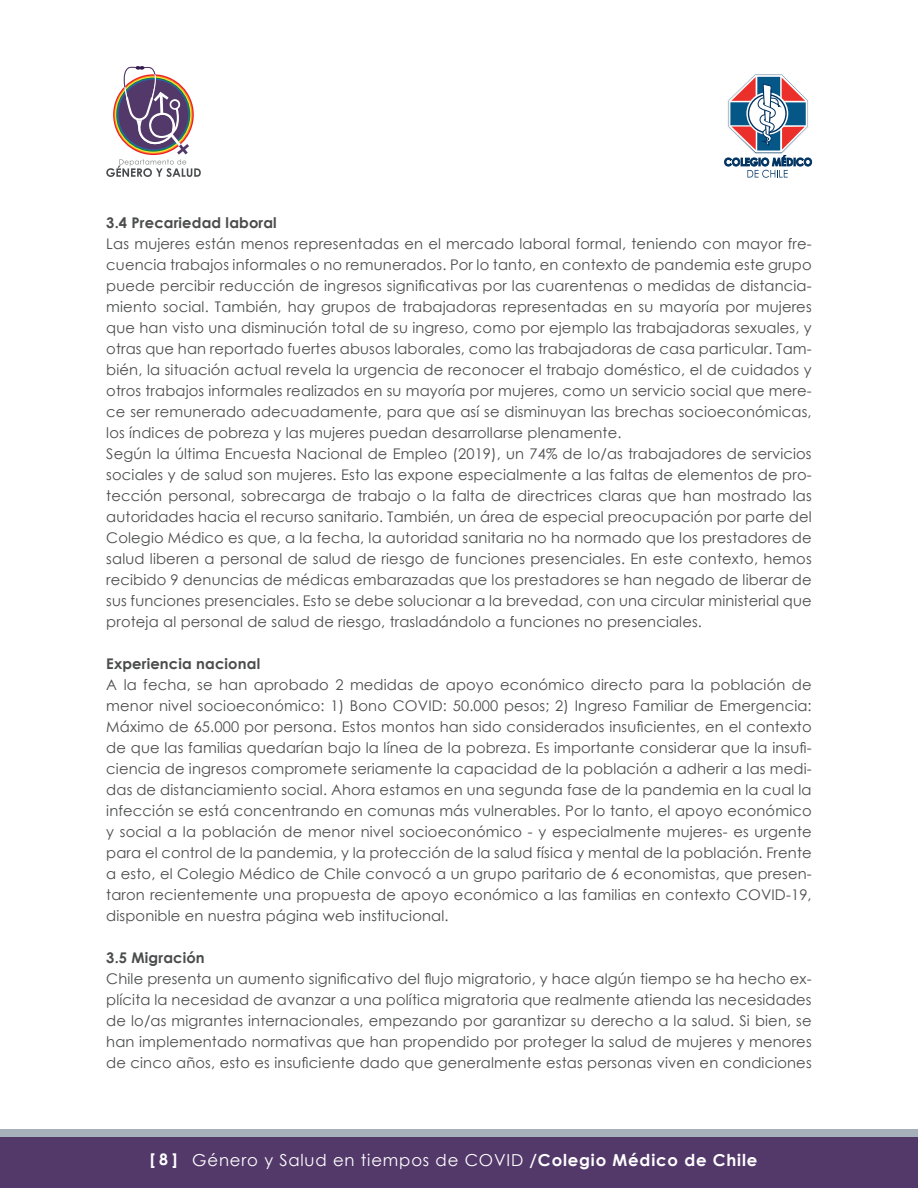
<style>
.page{position:relative;width:918px;height:1188px;background:#fff}
.page>*{position:absolute;margin:0;border:0;box-sizing:border-box;transform-origin:0 0}
.t1{font:16.5px "Century Gothic";letter-spacing:.05em;color:#fff}
.Estilo_de_párrafo_1{font:14.7px/21px "Century Gothic";letter-spacing:.01em;color:#4b4c4d;text-align:justify}
.Estilo_de_párrafo_1-2{font:700 14.7px "Century Gothic";letter-spacing:.01em;color:#4b4c4d}
.s1{font-weight:700;font-size:15.9px}
.s2{font-weight:700}
</style>
<div class="page">
<div style="left:0;top:1130px;width:918px;height:13px;background:#a5b0bb"></div>
<div style="left:0;top:1137px;width:918px;height:51px;background:#53386a"></div>
<svg style="left:724px;top:74px;width:88px;height:104px"></svg>
<svg style="left:106px;top:66px;width:95px;height:111px"></svg>
<p class="Estilo_de_párrafo_1-2" style="left:106px;top:212px;width:172px">3.4 Precariedad laboral</p>
<p class="Estilo_de_párrafo_1" style="left:106px;top:233px;width:707px">Las mujeres están menos representadas en el mercado laboral formal, teniendo con mayor fre&shy;cuencia trabajos informales o no remunerados. Por lo tanto, en contexto de pandemia este grupo puede percibir reducción de ingresos significativas por las cuarentenas o medidas de distancia&shy;miento social. También, hay grupos de trabajadoras representadas en su mayoría por mujeres que han visto una disminución total de su ingreso, como por ejemplo las trabajadoras sexuales, y otras que han reportado fuertes abusos laborales, como las trabajadoras de casa particular. Tam&shy;bién, la situación actual revela la urgencia de reconocer el trabajo doméstico, el de cuidados y otros trabajos informales realizados en su mayoría por mujeres, como un servicio social que mere&shy;ce ser remunerado adecuadamente, para que así se disminuyan las brechas socioeconómicas, los índices de pobreza y las mujeres puedan desarrollarse plenamente.</p>
<p class="Estilo_de_párrafo_1" style="left:106px;top:443px;width:707px">Según la última Encuesta Nacional de Empleo (2019), un 74% de lo/as trabajadores de servicios sociales y de salud son mujeres. Esto las expone especialmente a las faltas de elementos de pro&shy;tección personal, sobrecarga de trabajo o la falta de directrices claras que han mostrado las autoridades hacia el recurso sanitario. También, un área de especial preocupación por parte del Colegio Médico es que, a la fecha, la autoridad sanitaria no ha normado que los prestadores de salud liberen a personal de salud de riesgo de funciones presenciales. En este contexto, hemos recibido 9 denuncias de médicas embarazadas que los prestadores se han negado de liberar de sus funciones presenciales. Esto se debe solucionar a la brevedad, con una circular ministerial que proteja al personal de salud de riesgo, trasladándolo a funciones no presenciales.</p>
<p class="Estilo_de_párrafo_1-2" style="left:106px;top:653px;width:155px">Experiencia nacional</p>
<p class="Estilo_de_párrafo_1" style="left:106px;top:674px;width:707px">A la fecha, se han aprobado 2 medidas de apoyo económico directo para la población de menor nivel socioeconómico: 1) Bono COVID: 50.000 pesos; 2) Ingreso Familiar de Emergencia:<br>Máximo de 65.000 por persona. Estos montos han sido considerados insuficientes, en el contexto de que las familias quedarían bajo la línea de la pobreza. Es importante considerar que la insufi&shy;ciencia de ingresos compromete seriamente la capacidad de la población a adherir a las medi&shy;das de distanciamiento social. Ahora estamos en una segunda fase de la pandemia en la cual la infección se está concentrando en comunas más vulnerables. Por lo tanto, el apoyo económico y social a la población de menor nivel socioeconómico - y especialmente mujeres- es urgente para el control de la pandemia, y la protección de la salud física y mental de la población. Frente a esto, el Colegio Médico de Chile convocó a un grupo paritario de 6 economistas, que presen&shy;taron recientemente una propuesta de apoyo económico a las familias en contexto COVID-19, disponible en nuestra página web institucional.</p>
<p class="Estilo_de_párrafo_1-2" style="left:106px;top:947px;width:100px">3.5 Migración</p>
<p class="Estilo_de_párrafo_1" style="left:106px;top:968px;width:707px">Chile presenta un aumento significativo del flujo migratorio, y hace algún tiempo se ha hecho ex&shy;plícita la necesidad de avanzar a una política migratoria que realmente atienda las necesidades de lo/as migrantes internacionales, empezando por garantizar su derecho a la salud. Si bien, se han implementado normativas que han propendido por proteger la salud de mujeres y menores de cinco años, esto es insuficiente dado que generalmente estas personas viven en condiciones</p>
<p class="t1" style="left:150px;top:1148px;width:609px"><span class="s1">[ 8 ]</span> Género y Salud en tiempos de COVID <span class="s2">/Colegio Médico de Chile</span></p>
</div>
